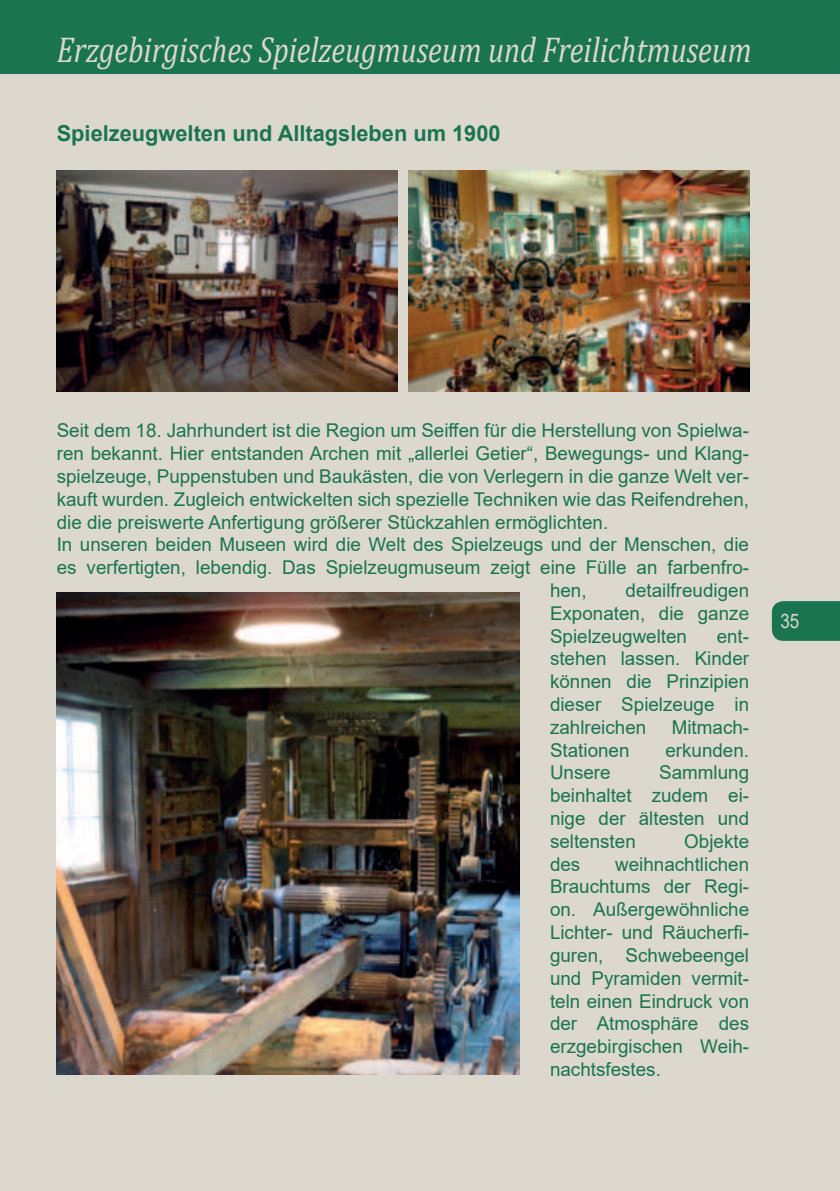
<style>
.page{position:relative;width:840px;height:1191px;background:#fff}
.page>*{position:absolute;margin:0;border:0;box-sizing:border-box;transform-origin:0 0}
.t1{font:italic 36px "Cambria";color:#dcd8ce;scale:.83 1}
.t2{font:700 22px "Arial";color:#1a7450}
.t3{font:20px "Arial";color:#dcd8ce;scale:.85 1}
.t4{font:19px/22.8px "Arial";color:#1a7450;text-align:justify}
</style>
<div class="page">
<div style="left:0;top:0;width:839px;height:1191px;background:#dcd8ce"></div>
<div style="left:0;top:0;width:839px;height:74px;background:#1a7450"></div>
<svg style="left:771px;top:601px;width:68px;height:40px;background:#217754"></svg>
<img style="left:57px;top:592px;width:462px;height:482px">
<img style="left:408px;top:170px;width:340px;height:221px">
<img style="left:57px;top:170px;width:340px;height:221px">
<h1 class="t1" style="left:57px;top:24px;width:838px">Erzgebirgisches Spielzeugmuseum und Freilichtmuseum</h1>
<p class="t2" style="left:57px;top:118px;width:445px">Spielzeugwelten und Alltagsleben um 1900</p>
<p class="t4" style="left:57px;top:419px;width:693px">Seit dem 18. Jahrhundert ist die Region um Seiffen für die Herstellung von Spielwa-</p>
<p class="t4" style="left:57px;top:442px;width:693px">ren bekannt. Hier entstanden Archen mit „allerlei Getier“, Bewegungs- und Klang-</p>
<p class="t4" style="left:57px;top:465px;width:693px">spielzeuge, Puppenstuben und Baukästen, die von Verlegern in die ganze Welt ver-</p>
<p class="t4" style="left:57px;top:487px;width:693px">kauft wurden. Zugleich entwickelten sich spezielle Techniken wie das Reifendrehen,</p>
<p class="t4" style="left:57px;top:510px;width:552px">die die preiswerte Anfertigung größerer Stückzahlen ermöglichten.</p>
<p class="t4" style="left:57px;top:533px;width:693px">In unseren beiden Museen wird die Welt des Spielzeugs und der Menschen, die</p>
<p class="t4" style="left:57px;top:556px;width:693px">es verfertigten, lebendig. Das Spielzeugmuseum zeigt eine Fülle an farbenfro-</p>
<p class="t4" style="left:549px;top:579px;width:38px">hen,</p>
<p class="t4" style="left:549px;top:579px;width:200px;text-indent:76px">detailfreudigen Exponaten, die ganze Spielzeugwelten</p>
<p class="t4" style="left:549px;top:624px;width:200px;text-indent:167px">ent&shy;stehen lassen. Kinder können die Prinzipien dieser Spielzeuge in zahlreichen</p>
<p class="t4" style="left:671px;top:715px;width:79px">Mitmach-</p>
<p class="t4" style="left:549px;top:738px;width:81px">Stationen</p>
<p class="t4" style="left:665px;top:738px;width:85px">erkunden.</p>
<p class="t4" style="left:549px;top:761px;width:62px">Unsere</p>
<p class="t4" style="left:549px;top:761px;width:200px;text-indent:109px">Sammlung beinhaltet zudem ei&shy;nige der ältesten und seltensten</p>
<p class="t4" style="left:684px;top:829px;width:66px">Objekte</p>
<p class="t4" style="left:549px;top:852px;width:200px;text-indent:65px">weihnachtlichen Brauchtums der Regi&shy;on. Außergewöhnliche Lichter- und Räucherfi&shy;guren, Schwebeengel und Pyramiden vermit&shy;teln einen Eindruck von der Atmosphäre des erzgebirgischen Weih&shy;nachtsfestes.</p>
<p class="t4" style="left:549px;top:852px;width:32px">des</p>
<p class="t3" style="left:780px;top:607px;width:24px">35</p>
</div>
